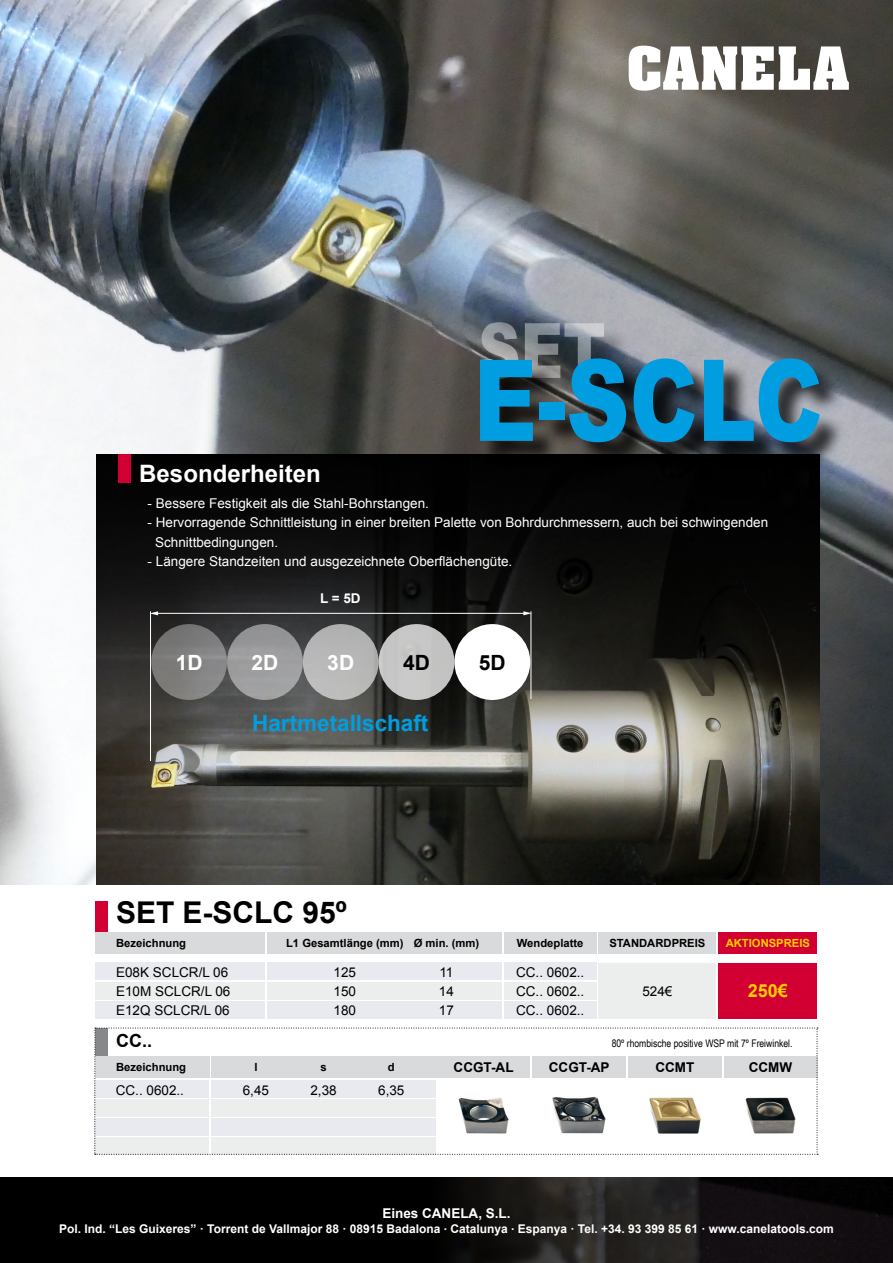
<style>
.page{position:relative;width:893px;height:1263px;background:#fff}
.page>*{position:absolute;margin:0;border:0;box-sizing:border-box;transform-origin:0 0}
.t1{font:700 30px "Arial";color:#000}
.t2{font:700 24px "Arial";color:#fff}
.t3{font:700 22.5px "Arial";color:#009ee0}
.Paragraph_Style1{font:700 21px "Arial";color:#fff}
.Paragraph_Style1-2{font:700 21px "Arial";color:#000}
.t4{font:700 18px "Arial";color:#ffd000}
.t5{font:700 18px "Arial";color:#000}
.t6{font:13.5px "Arial";color:#fff}
.t7{font:13.5px "Arial";color:#000}
.t8{font:700 13.5px "Arial";color:#000}
.Paragraph_Style1-3{font:700 13.5px "Arial";color:#fff}
.t9{font:700 12px "Arial";color:#fff}
.t10{font:700 11.25px "Arial";color:#000}
.t11{font:700 11.25px "Arial";color:#ffd000}
.t12{font:10.5px "Arial Narrow";color:#000}
</style>
<div class="page">
<img style="left:0;top:0;width:893px;height:884px">
<img style="left:97px;top:454px;width:723px;height:431px">
<svg style="left:629px;top:46px;width:220px;height:45px"></svg>
<svg style="left:0;top:1178px;width:893px;height:85px;background:#0c0b0b"></svg>
<div style="left:95px;top:902px;width:13px;height:30px;background:#d20032"></div>
<div style="left:95px;top:932px;width:170px;height:21px;background:#d9dadb"></div>
<div style="left:267px;top:932px;width:235px;height:21px;background:#d9dadb"></div>
<div style="left:504px;top:932px;width:92px;height:21px;background:#d9dadb"></div>
<div style="left:267px;top:963px;width:235px;height:17px;background:#e8eaf0"></div>
<div style="left:267px;top:982px;width:235px;height:17px;background:#eceded"></div>
<div style="left:267px;top:1001px;width:235px;height:17px;background:#e8eaf0"></div>
<div style="left:504px;top:963px;width:92px;height:17px;background:#e8eaf0"></div>
<div style="left:504px;top:982px;width:92px;height:17px;background:#eceded"></div>
<div style="left:504px;top:1001px;width:92px;height:17px;background:#e8eaf0"></div>
<div style="left:95px;top:963px;width:170px;height:17px;background:#e8eaf0"></div>
<div style="left:95px;top:982px;width:170px;height:17px;background:#eceded"></div>
<div style="left:95px;top:1001px;width:170px;height:17px;background:#e8eaf0"></div>
<div style="left:118px;top:454px;width:13px;height:29px;background:#d20032"></div>
<svg style="left:95px;top:1028px;width:723px;height:127px"></svg>
<div style="left:568px;top:327px;width:62px;height:77px;background:#000;opacity:.75"></div>
<div style="left:483px;top:363px;width:76px;height:104px;background:#000;opacity:.75"></div>
<div style="left:542px;top:406px;width:49px;height:40px;background:#000;opacity:.75"></div>
<div style="left:573px;top:362px;width:79px;height:106px;background:#000;opacity:.75"></div>
<svg style="left:480px;top:322px;width:146px;height:120px;background:#367591"></svg>
<div style="left:637px;top:362px;width:83px;height:106px;background:#000;opacity:.75"></div>
<svg style="left:634px;top:358px;width:61px;height:84px;background:#17729b"></svg>
<div style="left:707px;top:363px;width:73px;height:104px;background:#000;opacity:.75"></div>
<div style="left:762px;top:362px;width:83px;height:106px;background:#000;opacity:.75"></div>
<svg style="left:704px;top:358px;width:116px;height:84px;background:#368ab0"></svg>
<div style="left:599px;top:932px;width:117px;height:21px;background:#d9dadb"></div>
<div style="left:599px;top:963px;width:117px;height:55px;background:#eceded"></div>
<div style="left:718px;top:932px;width:99px;height:21px;background:#d20032"></div>
<div style="left:718px;top:963px;width:99px;height:55px;background:#d20032"></div>
<img style="left:458px;top:1097px;width:51px;height:36px">
<img style="left:553px;top:1096px;width:52px;height:38px">
<img style="left:649px;top:1097px;width:51px;height:37px">
<img style="left:746px;top:1097px;width:49px;height:36px">
<hr style="left:150px;top:611px;width:1px;height:150px;background:#fff">
<hr style="left:531px;top:611px;width:1px;height:88px;background:#fff">
<hr style="left:153px;top:613px;width:375px;height:1px;background:#fff">
<svg style="left:523px;top:611px;width:9px;height:4px"></svg>
<svg style="left:150px;top:611px;width:8px;height:4px"></svg>
<div style="left:151px;top:624px;width:76px;height:76px;background:linear-gradient(to right,#747371,#89898b);border-radius:50%"></div>
<div style="left:227px;top:624px;width:76px;height:76px;background:#9d9e9f;border-radius:50%"></div>
<div style="left:303px;top:624px;width:76px;height:76px;background:#b7b7b7;border-radius:50%"></div>
<div style="left:379px;top:624px;width:75px;height:76px;background:#c6c6c6;border-radius:50%"></div>
<div style="left:454px;top:624px;width:76px;height:76px;background:#fff;border-radius:50%"></div>
<p class="t2" style="left:139px;top:458px;width:183px">Besonderheiten</p>
<p class="t6" style="left:148px;top:495px;width:283px">- Bessere Festigkeit als die Stahl-Bohrstangen.</p>
<p class="t6" style="left:148px;top:514px;width:622px">- Hervorragende Schnittleistung in einer breiten Palette von Bohrdurchmessern, auch bei schwingenden</p>
<p class="t6" style="left:155px;top:533px;width:125px">Schnittbedingungen.</p>
<p class="t6" style="left:148px;top:552px;width:366px">- Längere Standzeiten und ausgezeichnete Oberflächengüte.</p>
<p class="Paragraph_Style1-3" style="left:320px;top:589px;width:42px">L = 5D</p>
<p class="Paragraph_Style1" style="left:176px;top:648px;width:28px">1D</p>
<p class="Paragraph_Style1" style="left:252px;top:648px;width:28px">2D</p>
<p class="Paragraph_Style1" style="left:327px;top:648px;width:28px">3D</p>
<p class="Paragraph_Style1-2" style="left:403px;top:648px;width:28px">4D</p>
<p class="Paragraph_Style1-2" style="left:479px;top:648px;width:28px">5D</p>
<p class="t3" style="left:252px;top:708px;width:178px">Hartmetallschaft</p>
<p class="t1" style="left:116px;top:893px;width:232px">SET E-SCLC 95º</p>
<p class="t10" style="left:116px;top:935px;width:72px">Bezeichnung</p>
<p class="t10" style="left:517px;top:935px;width:68px">Wendeplatte</p>
<p class="t10" style="left:286px;top:935px;width:119px">L1 Gesamtlänge (mm)</p>
<p class="t10" style="left:414px;top:935px;width:67px">Ø min. (mm)</p>
<p class="t7" style="left:116px;top:964px;width:114px">E08K SCLCR/L 06</p>
<p class="t7" style="left:116px;top:983px;width:116px">E10M SCLCR/L 06</p>
<p class="t7" style="left:116px;top:1002px;width:115px">E12Q SCLCR/L 06</p>
<p class="t5" style="left:116px;top:1029px;width:37px">CC..</p>
<p class="t7" style="left:334px;top:964px;width:24px">125</p>
<p class="t7" style="left:334px;top:983px;width:24px">150</p>
<p class="t7" style="left:334px;top:1002px;width:24px">180</p>
<p class="t7" style="left:439px;top:964px;width:16px">11</p>
<p class="t7" style="left:439px;top:983px;width:17px">14</p>
<p class="t7" style="left:439px;top:1002px;width:17px">17</p>
<p class="t7" style="left:516px;top:964px;width:70px">CC.. 0602..</p>
<p class="t7" style="left:516px;top:983px;width:70px">CC.. 0602..</p>
<p class="t7" style="left:516px;top:1002px;width:70px">CC.. 0602..</p>
<p class="t10" style="left:609px;top:935px;width:98px">STANDARDPREIS</p>
<p class="t11" style="left:726px;top:935px;width:86px">AKTIONSPREIS</p>
<p class="t7" style="left:642px;top:982px;width:32px">524€</p>
<p class="t4" style="left:748px;top:979px;width:42px">250€</p>
<p class="t12" style="left:612px;top:1036px;width:182px">80º rhombische positive WSP mit 7º Freiwinkel.</p>
<p class="t10" style="left:116px;top:1059px;width:72px">Bezeichnung</p>
<p class="t7" style="left:116px;top:1081px;width:70px">CC.. 0602..</p>
<p class="t10" style="left:254px;top:1059px;width:5px">l</p>
<p class="t10" style="left:320px;top:1059px;width:8px">s</p>
<p class="t7" style="left:243px;top:1081px;width:28px">6,45</p>
<p class="t7" style="left:310px;top:1081px;width:28px">2,38</p>
<p class="t7" style="left:378px;top:1081px;width:28px">6,35</p>
<p class="t10" style="left:388px;top:1059px;width:8px">d</p>
<p class="t8" style="left:454px;top:1058px;width:61px">CCGT-AL</p>
<p class="t8" style="left:549px;top:1058px;width:62px">CCGT-AP</p>
<p class="t8" style="left:655px;top:1058px;width:40px">CCMT</p>
<p class="t8" style="left:749px;top:1058px;width:45px">CCMW</p>
<p class="Paragraph_Style1-3" style="left:382px;top:1204px;width:130px">Eines CANELA, S.L.</p>
<p class="t9" style="left:59px;top:1221px;width:776px">Pol. Ind. “Les Guixeres” · Torrent de Vallmajor 88 · 08915 Badalona . Catalunya . Espanya · Tel. +34. 93 399 85 61 · www.canelatools.com</p>
</div>
